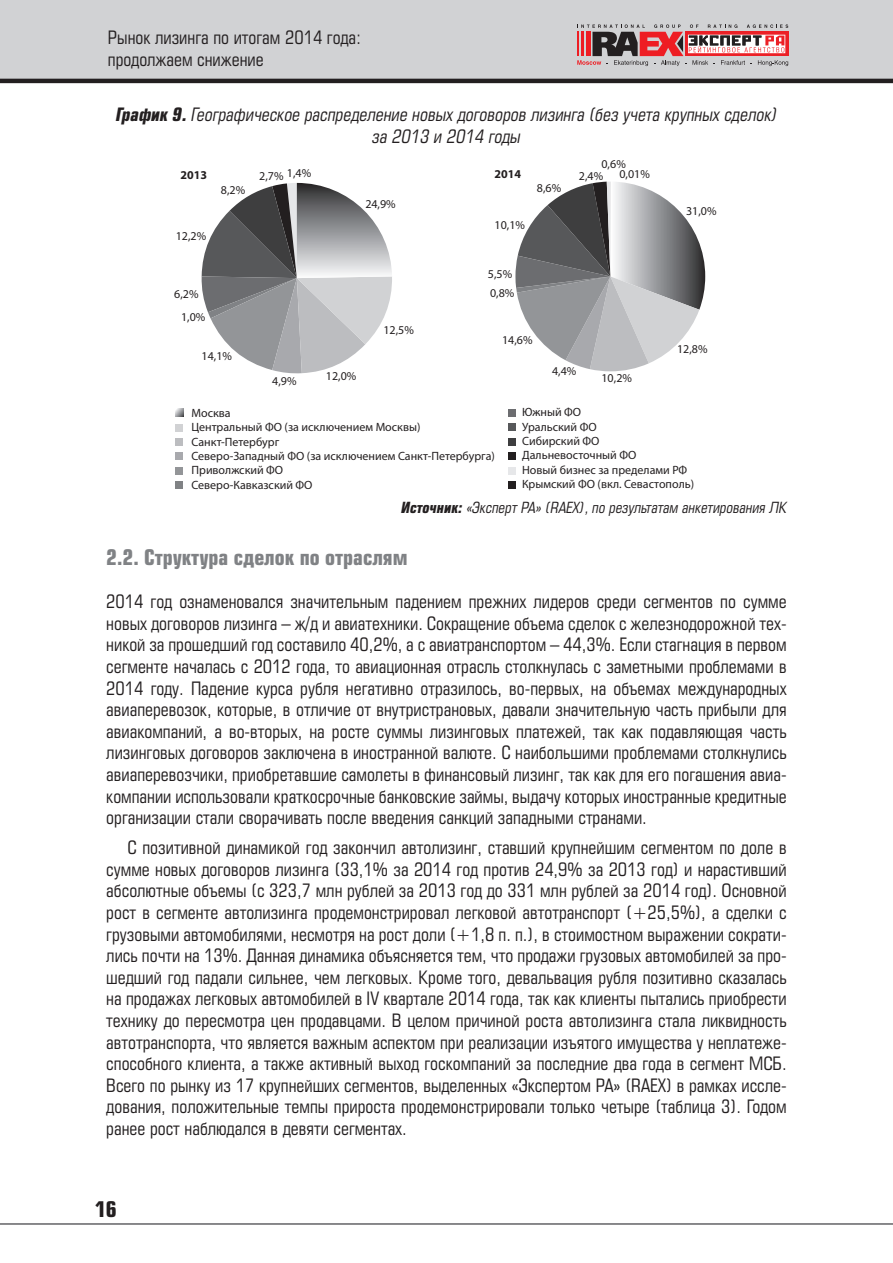
<style>
.page{position:relative;width:893px;height:1263px;background:#fff}
.page>*{position:absolute;margin:0;border:0;box-sizing:border-box;transform-origin:0 0}
.zago_2_nz{font:700 21px "Europe Cond";color:#808285}
.t1{font:700 21px "Europe Cond";color:#231f20}
.text_body_nz{font:18px/21.6px "Europe Cond";color:#231f20}
.text_body_1abzac_nz{font:18px/21.6px "Europe Cond";color:#231f20;text-align:justify}
.nadpis_nz{font:italic 18px/21.6px "Europe Cond";color:#231f20;text-align:center}
.podpis_nz{font:italic 15px "Europe Cond";color:#231f20}
.t2{font:12px/14.4px "Myriad Pro";color:#231f20}
.t3{font:700 12px "Myriad Pro";color:#231f20}
.s1{font-weight:700}
</style>
<div class="page">
<div style="left:0;top:0;width:893px;height:81px;background:#d1d2d4"></div>
<hr style="left:0;top:79px;width:893px;height:4px;background:#231f20">
<hr style="left:0;top:1223px;width:893px;height:2px;background:#636366">
<svg style="left:577px;top:24px;width:211px;height:42px"></svg>
<div style="left:508px;top:467px;width:8px;height:8px;background:#e6e7e9"></div>
<div style="left:176px;top:424px;width:7px;height:8px;background:#d1d2d4"></div>
<div style="left:176px;top:438px;width:7px;height:8px;background:#bcbdc0"></div>
<div style="left:176px;top:452px;width:7px;height:8px;background:#a8a9ad"></div>
<div style="left:176px;top:467px;width:7px;height:8px;background:#939598"></div>
<div style="left:176px;top:481px;width:7px;height:8px;background:#808285"></div>
<div style="left:508px;top:409px;width:8px;height:8px;background:#6c6d70"></div>
<div style="left:508px;top:423px;width:8px;height:8px;background:#57585a"></div>
<div style="left:508px;top:438px;width:8px;height:8px;background:#3e3e3f"></div>
<div style="left:508px;top:452px;width:8px;height:8px;background:#231f20"></div>
<div style="left:508px;top:481px;width:8px;height:8px;background:#231f20"></div>
<svg style="left:176px;top:409px;width:7px;height:8px"></svg>
<svg style="left:201px;top:183px;width:191px;height:191px"></svg>
<svg style="left:515px;top:182px;width:190px;height:189px"></svg>
<p class="text_body_nz" style="left:108px;top:27px;width:255px">Рынок лизинга по итогам 2014 года: продолжаем снижение</p>
<p class="nadpis_nz" style="left:116px;top:103px;width:663px"><span class="s1">График 9.</span> Географическое распределение новых договоров лизинга (без учета крупных сделок) за 2013 и 2014 годы</p>
<p class="t3" style="left:180px;top:167px;width:28px">2013</p>
<p class="t3" style="left:495px;top:166px;width:28px">2014</p>
<p class="t2" style="left:579px;top:169px;width:26px">2,4%</p>
<p class="t2" style="left:619px;top:159px;width:32px;line-height:10.2px;text-indent:-18px">0,6%<br>0,01%</p>
<p class="t2" style="left:259px;top:167px;width:53px">2,7% 1,4%</p>
<p class="t2" style="left:176px;top:228px;width:32px">12,2%</p>
<p class="t2" style="left:221px;top:183px;width:26px">8,2%</p>
<p class="t2" style="left:174px;top:287px;width:26px">6,2%</p>
<p class="t2" style="left:181px;top:310px;width:26px">1,0%</p>
<p class="t2" style="left:202px;top:348px;width:32px">14,1%</p>
<p class="t2" style="left:365px;top:197px;width:32px">24,9%</p>
<p class="t2" style="left:272px;top:373px;width:26px">4,9%</p>
<p class="t2" style="left:326px;top:369px;width:32px">12,0%</p>
<p class="t2" style="left:383px;top:322px;width:32px">12,5%</p>
<p class="t2" style="left:495px;top:218px;width:32px">10,1%</p>
<p class="t2" style="left:537px;top:180px;width:26px">8,6%</p>
<p class="t2" style="left:488px;top:267px;width:26px">5,5%</p>
<p class="t2" style="left:490px;top:285px;width:26px">0,8%</p>
<p class="t2" style="left:502px;top:333px;width:32px">14,6%</p>
<p class="t2" style="left:552px;top:364px;width:26px">4,4%</p>
<p class="t2" style="left:601px;top:371px;width:32px">10,2%</p>
<p class="t2" style="left:686px;top:204px;width:32px">31,0%</p>
<p class="t2" style="left:677px;top:341px;width:32px">12,8%</p>
<p class="t2" style="left:191px;top:405px;width:305px">Москва<br>Центральный ФО (за исключением Москвы)<br>Санкт-Петербург<br>Северо-Западный ФО (за исключением Санкт-Петербурга)<br>Приволжский ФО<br>Северо-Кавказский ФО</p>
<p class="t2" style="left:522px;top:405px;width:174px">Южный ФО<br>Уральский ФО<br>Сибирский ФО<br>Дальневосточный ФО<br>Новый бизнес за пределами РФ<br>Крымский ФО (вкл. Севастополь)</p>
<p class="podpis_nz" style="left:401px;top:498px;width:387px"><span class="s1">Источник:</span> «Эксперт РА» (RAEX), по результатам анкетирования ЛК</p>
<p class="zago_2_nz" style="left:106px;top:543px;width:303px">2.2. Структура сделок по отраслям</p>
<p class="text_body_1abzac_nz" style="left:106px;top:590px;width:682px">2014 год ознаменовался значительным падением прежних лидеров среди сегментов по сумме новых договоров лизинга – ж/д и авиатехники. Сокращение объема сделок с железнодорожной тех&shy;никой за прошедший год составило 40,2%, а с авиатранспортом – 44,3%. Если стагнация в первом сегменте началась с 2012 года, то авиационная отрасль столкнулась с заметными проблемами в 2014 году. Падение курса рубля негативно отразилось, во-первых, на объемах международных авиаперевозок, которые, в отличие от внутристрановых, давали значительную часть прибыли для авиакомпаний, а во-вторых, на росте суммы лизинговых платежей, так как подавляющая часть лизинговых договоров заключена в иностранной валюте. С наибольшими проблемами столкнулись авиаперевозчики, приобретавшие самолеты в финансовый лизинг, так как для его погашения авиа&shy;компании использовали краткосрочные банковские займы, выдачу которых иностранные кредитные организации стали сворачивать после введения санкций западными странами.</p>
<p class="text_body_nz" style="left:106px;top:837px;width:682px;text-align:justify;text-indent:21px">С позитивной динамикой год закончил автолизинг, ставший крупнейшим сегментом по доле в сумме новых договоров лизинга (33,1% за 2014 год против 24,9% за 2013 год) и нарастивший абсолютные объемы (с 323,7 млн рублей за 2013 год до 331 млн рублей за 2014 год). Основной рост в сегменте автолизинга продемонстрировал легковой автотранспорт (+25,5%), а сделки с грузовыми автомобилями, несмотря на рост доли (+1,8 п. п.), в стоимостном выражении сократи&shy;лись почти на 13%. Данная динамика объясняется тем, что продажи грузовых автомобилей за про&shy;шедший год падали сильнее, чем легковых. Кроме того, девальвация рубля позитивно сказалась на продажах легковых автомобилей в IV квартале 2014 года, так как клиенты пытались приобрести технику до пересмотра цен продавцами. В целом причиной роста автолизинга стала ликвидность автотранспорта, что является важным аспектом при реализации изъятого имущества у неплатеже&shy;способного клиента, а также активный выход госкомпаний за последние два года в сегмент МСБ.<br>Всего по рынку из 17 крупнейших сегментов, выделенных «Экспертом РА» (RAEX) в рамках иссле&shy;дования, положительные темпы прироста продемонстрировали только четыре (таблица 3). Годом ранее рост наблюдался в девяти сегментах.</p>
<p class="t1" style="left:95px;top:1195px;width:23px">16</p>
</div>
